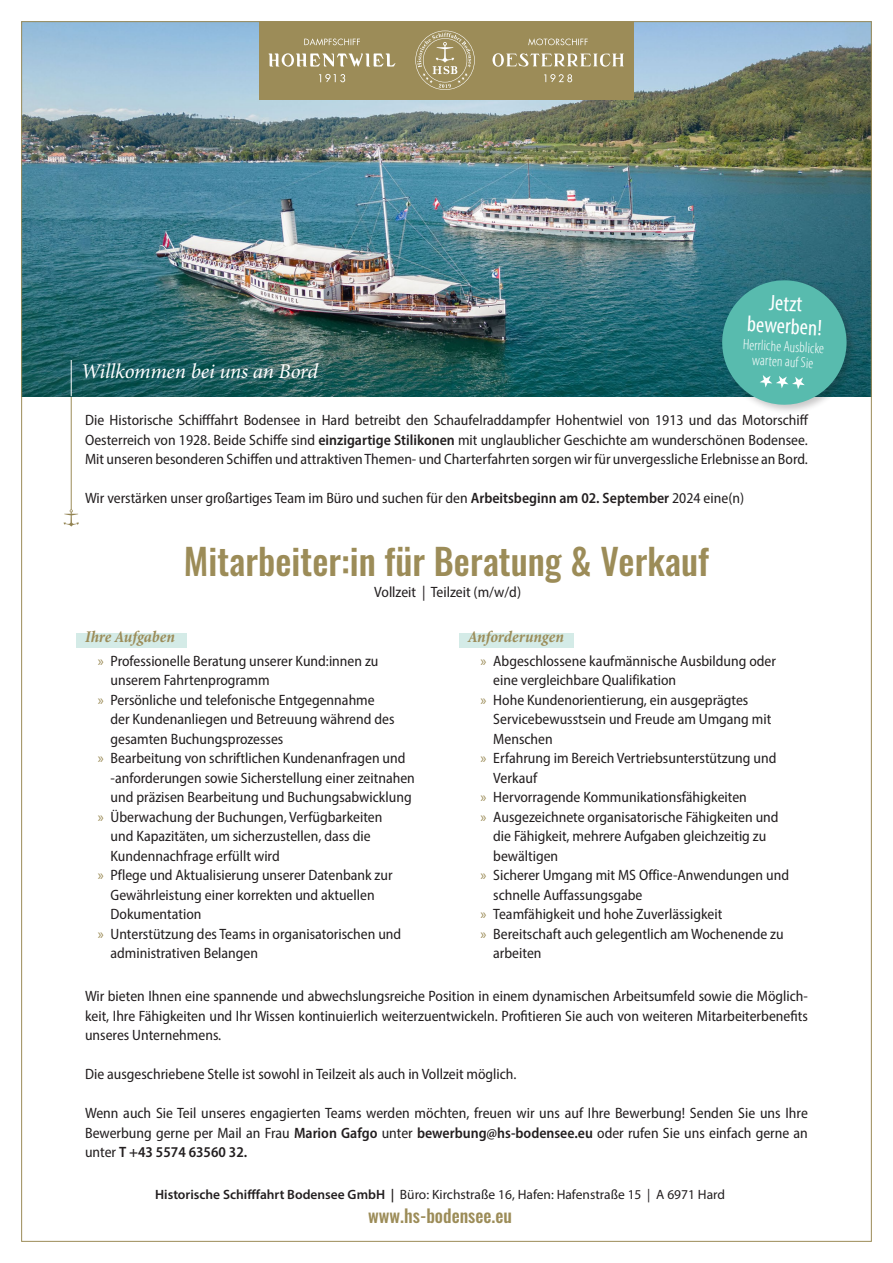
<style>
.page{position:relative;width:893px;height:1263px;background:#fff}
.page>*{position:absolute;margin:0;border:0;box-sizing:border-box;transform-origin:0 0}
.t1{font:500 36px "Oswald";color:#9c8c58}
.t2{font:condensed 22.5px "Myriad Pro";color:#fff}
.Headline_Oswald{font:italic 21px "Minion Pro";letter-spacing:-.01em;color:#fff}
.t3{font:500 18px "Oswald";color:#9c8c58}
.t4{font:italic 700 condensed 16.5px "Minion Pro";color:#9c8c58}
.t5{font:semi-condensed 15px/19.5px "Myriad Pro";color:#231f20}
.t6{font:300 condensed 15px "Myriad Pro";color:#fff}
.t7{font:13.5px "Myriad Pro";color:#231f20}
.s1{font-weight:600}
.s2{color:#9c8c58}
</style>
<div class="page">
<svg style="left:64px;top:509px;width:15px;height:18px"></svg>
<hr style="left:71px;top:347px;width:1px;height:163px;background:#9c8c58">
<div style="left:77px;top:633px;width:110px;height:15px;background:#d4ebe7"></div>
<div style="left:459px;top:633px;width:115px;height:15px;background:#d4ebe7"></div>
<img style="left:23px;top:23px;width:847px;height:373px">
<hr style="left:71px;top:360px;width:1px;height:36px;background:#fff">
<div style="left:259px;top:21px;width:375px;height:78px;background:#9c8c58"></div>
<svg style="left:269px;top:53px;width:126px;height:14px"></svg>
<svg style="left:319px;top:74px;width:26px;height:8px"></svg>
<svg style="left:304px;top:38px;width:56px;height:7px"></svg>
<svg style="left:492px;top:53px;width:132px;height:14px"></svg>
<svg style="left:544px;top:74px;width:28px;height:8px"></svg>
<svg style="left:528px;top:38px;width:60px;height:7px"></svg>
<svg style="left:415px;top:31px;width:60px;height:59px"></svg>
<div style="left:719px;top:277px;width:138px;height:138px;background:#231f20;opacity:.25"></div>
<svg style="left:720px;top:279px;width:128px;height:127px;background:#55aca5"></svg>
<p class="Headline_Oswald" style="left:81px;top:357px;width:239px">Willkommen bei uns an Bord</p>
<p class="t2" style="left:770px;top:289px;width:35px;rotate:3deg">Jetzt</p>
<p class="t2" style="left:748px;top:310px;width:77px;rotate:3deg">bewerben!</p>
<p class="t6" style="left:743px;top:335px;width:83px;rotate:3deg">Herrliche Ausblicke</p>
<p class="t6" style="left:752px;top:351px;width:63px;rotate:3deg">warten auf Sie</p>
<p class="t5" style="left:85px;top:410px;width:725px;text-align:justify">Die Historische Schifffahrt Bodensee in Hard betreibt den Schaufelraddampfer Hohentwiel von 1913 und das Motorschiff Oesterreich von 1928. Beide Schiffe sind <span class="s1">einzigartige Stilikonen</span> mit unglaublicher Geschichte am wunderschönen Bodensee.<br>Mit unseren besonderen Schiffen und attraktiven Themen- und Charterfahrten sorgen wir für unvergessliche Erlebnisse an Bord.</p>
<p class="t5" style="left:85px;top:488px;width:661px">Wir verstärken unser großartiges Team im Büro und suchen für den <span class="s1">Arbeitsbeginn am 02. September</span> 2024 eine(n)</p>
<p class="t1" style="left:184px;top:542px;width:527px">Mitarbeiter:in für Beratung &amp; Verkauf</p>
<p class="t5" style="left:374px;top:582px;width:148px">Vollzeit | Teilzeit (m/w/d)</p>
<p class="t4" style="left:85px;top:625px;width:91px">Ihre Aufgaben</p>
<p class="t5" style="left:98px;top:651px;width:282px"><span class="s2">»</span> Professionelle Beratung unserer Kund:innen zu</p>
<p class="t5" style="left:111px;top:670px;width:161px">unserem Fahrtenprogramm</p>
<p class="t5" style="left:98px;top:690px;width:278px"><span class="s2">»</span> Persönliche und telefonische Entgegennahme</p>
<p class="t5" style="left:111px;top:709px;width:285px">der Kundenanliegen und Betreuung während des gesamten Buchungsprozesses</p>
<p class="t5" style="left:111px;top:748px;width:306px;text-indent:-13px"><span class="s2">»</span> Bearbeitung von schriftlichen Kundenanfragen und -anforderungen sowie Sicherstellung einer zeitnahen und präzisen Bearbeitung und Buchungsabwicklung</p>
<p class="t5" style="left:98px;top:807px;width:286px;text-align:center"><span class="s2">»</span> Überwachung der Buchungen, Verfügbarkeiten und Kapazitäten, um sicherzustellen, dass die</p>
<p class="t5" style="left:111px;top:846px;width:171px">Kundennachfrage erfüllt wird</p>
<p class="t5" style="left:111px;top:865px;width:284px;text-indent:-13px"><span class="s2">»</span> Pflege und Aktualisierung unserer Datenbank zur<br>Gewährleistung einer korrekten und aktuellen<br>Dokumentation</p>
<p class="t5" style="left:111px;top:924px;width:292px;text-indent:-13px"><span class="s2">»</span> Unterstützung des Teams in organisatorischen und administrativen Belangen</p>
<p class="t4" style="left:468px;top:625px;width:98px">Anforderungen</p>
<p class="t5" style="left:493px;top:651px;width:284px;text-indent:-13px"><span class="s2">»</span> Abgeschlossene kaufmännische Ausbildung oder eine vergleichbare Qualifikation</p>
<p class="t5" style="left:480px;top:690px;width:269px"><span class="s2">»</span> Hohe Kundenorientierung, ein ausgeprägtes</p>
<p class="t5" style="left:493px;top:709px;width:280px">Servicebewusstsein und Freude am Umgang mit</p>
<p class="t5" style="left:493px;top:729px;width:61px">Menschen</p>
<p class="t5" style="left:493px;top:748px;width:285px;text-indent:-13px"><span class="s2">»</span> Erfahrung im Bereich Vertriebsunterstützung und<br>Verkauf</p>
<p class="t5" style="left:480px;top:787px;width:300px"><span class="s2">»</span> Hervorragende Kommunikationsfähigkeiten<br><span class="s2">»</span> Ausgezeichnete organisatorische Fähigkeiten und</p>
<p class="t5" style="left:493px;top:826px;width:275px">die Fähigkeit, mehrere Aufgaben gleichzeitig zu bewältigen</p>
<p class="t5" style="left:493px;top:865px;width:297px;text-indent:-13px"><span class="s2">»</span> Sicherer Umgang mit MS Office-Anwendungen und schnelle Auffassungsgabe</p>
<p class="t5" style="left:480px;top:904px;width:243px"><span class="s2">»</span> Teamfähigkeit und hohe Zuverlässigkeit</p>
<p class="t5" style="left:493px;top:924px;width:292px;text-indent:-13px"><span class="s2">»</span> Bereitschaft auch gelegentlich am Wochenende zu arbeiten</p>
<p class="t5" style="left:85px;top:986px;width:724px;text-align:justify">Wir bieten Ihnen eine spannende und abwechslungsreiche Position in einem dynamischen Arbeitsumfeld sowie die Möglich&shy;keit, Ihre Fähigkeiten und Ihr Wissen kontinuierlich weiterzuentwickeln. Profitieren Sie auch von weiteren Mitarbeiterbenefits unseres Unternehmens.</p>
<p class="t5" style="left:85px;top:1064px;width:433px">Die ausgeschriebene Stelle ist sowohl in Teilzeit als auch in Vollzeit möglich.</p>
<p class="t5" style="left:85px;top:1103px;width:724px;text-align:justify">Wenn auch Sie Teil unseres engagierten Teams werden möchten, freuen wir uns auf Ihre Bewerbung! Senden Sie uns Ihre Bewerbung gerne per Mail an Frau <span class="s1">Marion Gafgo</span> unter <span class="s1">bewerbung@hs-bodensee.eu</span> oder rufen Sie uns einfach gerne an unter <span class="s1">T +43 5574 63560 32.</span></p>
<p class="t7" style="left:155px;top:1186px;width:571px"><span class="s1">Historische Schifffahrt Bodensee GmbH |</span> Büro: Kirchstraße 16, Hafen: Hafenstraße 15 | A 6971 Hard</p>
<p class="t3" style="left:368px;top:1207px;width:145px">www.hs-bodensee.eu</p>
</div>
